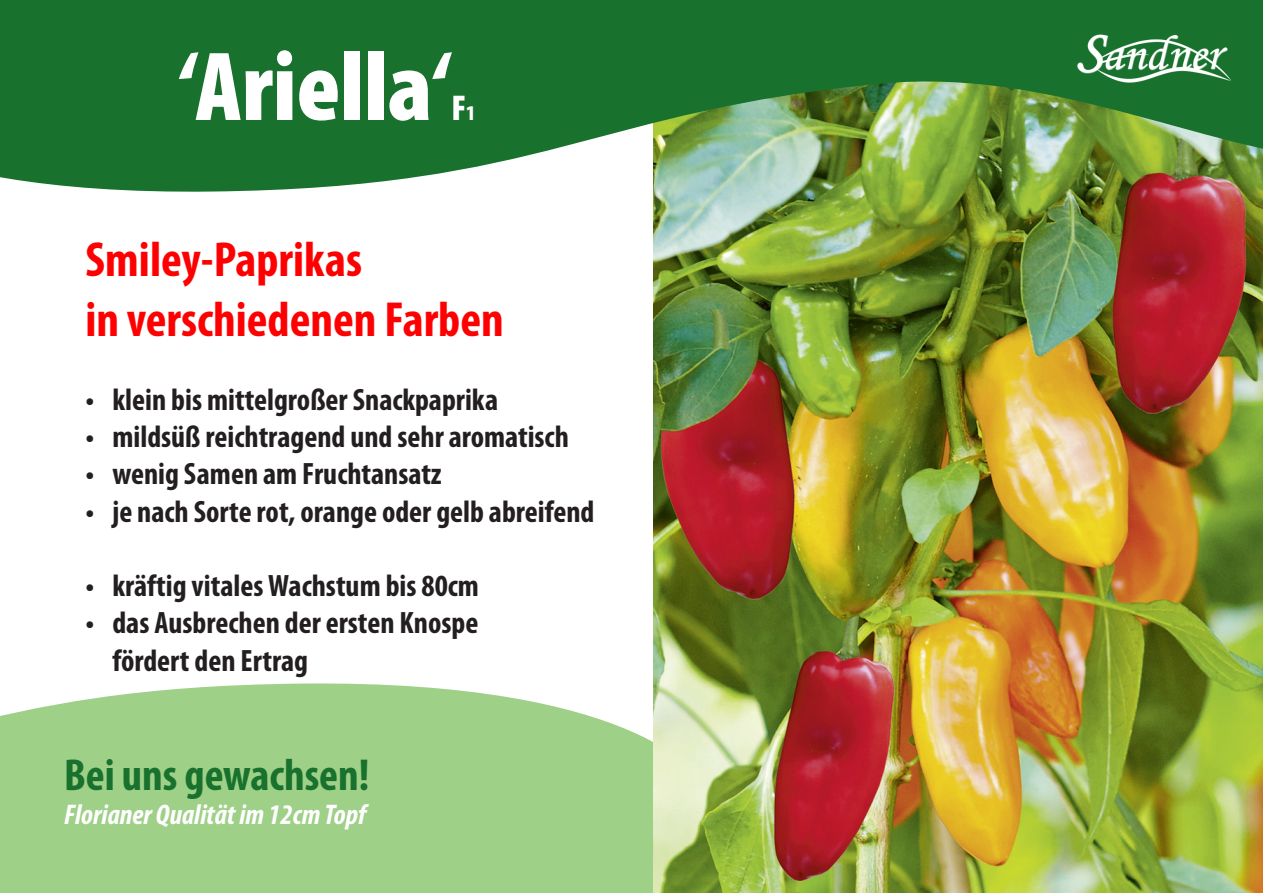
<style>
.page{position:relative;width:1263px;height:893px;background:#fff}
.page>*{position:absolute;margin:0;border:0;box-sizing:border-box;transform-origin:0 0}
.t1{font:900 condensed 99px "Myriad Pro";color:#fff}
.t2{font:700 condensed 49.5px/59.4px "Myriad Pro";color:#ff0002}
.t3{font:700 condensed 45px "Myriad Pro";color:#18712c}
.t4{font:900 condensed 36px "Myriad Pro";color:#fff}
.t5{font:700 condensed 31.05px/37.2px "Myriad Pro";color:#231f20}
.t6{font:italic 700 condensed 28.5px "Myriad Pro";color:#fff}
.s1{font-size:21px}
</style>
<div class="page">
<div style="left:0;top:683px;width:653px;height:210px;background:#9fd088"></div>
<img style="left:653px;top:196px;width:610px;height:697px">
<svg style="left:0;top:0;width:1263px;height:196px;background:#3f8543"></svg>
<img style="left:1067px;top:27px;width:165px;height:60px">
<p class="t1" style="left:179px;top:32px;width:274px">‘Ariella‘</p>
<p class="t4" style="left:451px;top:88px;width:26px">F<span class="s1">1</span></p>
<p class="t2" style="left:85px;top:231px;width:420px">Smiley-Paprikas<br>in verschiedenen Farben</p>
<p class="t5" style="left:85px;top:382px;width:414px">• klein bis mittelgroßer Snackpaprika</p>
<p class="t5" style="left:85px;top:419px;width:485px">• mildsüß reichtragend und sehr aromatisch</p>
<p class="t5" style="left:85px;top:456px;width:358px">• wenig Samen am Fruchtansatz</p>
<p class="t5" style="left:85px;top:493px;width:511px">• je nach Sorte rot, orange oder gelb abreifend</p>
<p class="t5" style="left:85px;top:568px;width:395px">• kräftig vitales Wachstum bis 80cm</p>
<p class="t5" style="left:112px;top:605px;width:367px;text-indent:-27px">• das Ausbrechen der ersten Knospe fördert den Ertrag</p>
<p class="t3" style="left:64px;top:750px;width:307px">Bei uns gewachsen!</p>
<p class="t6" style="left:64px;top:799px;width:303px">Florianer Qualität im 12cm Topf</p>
</div>
